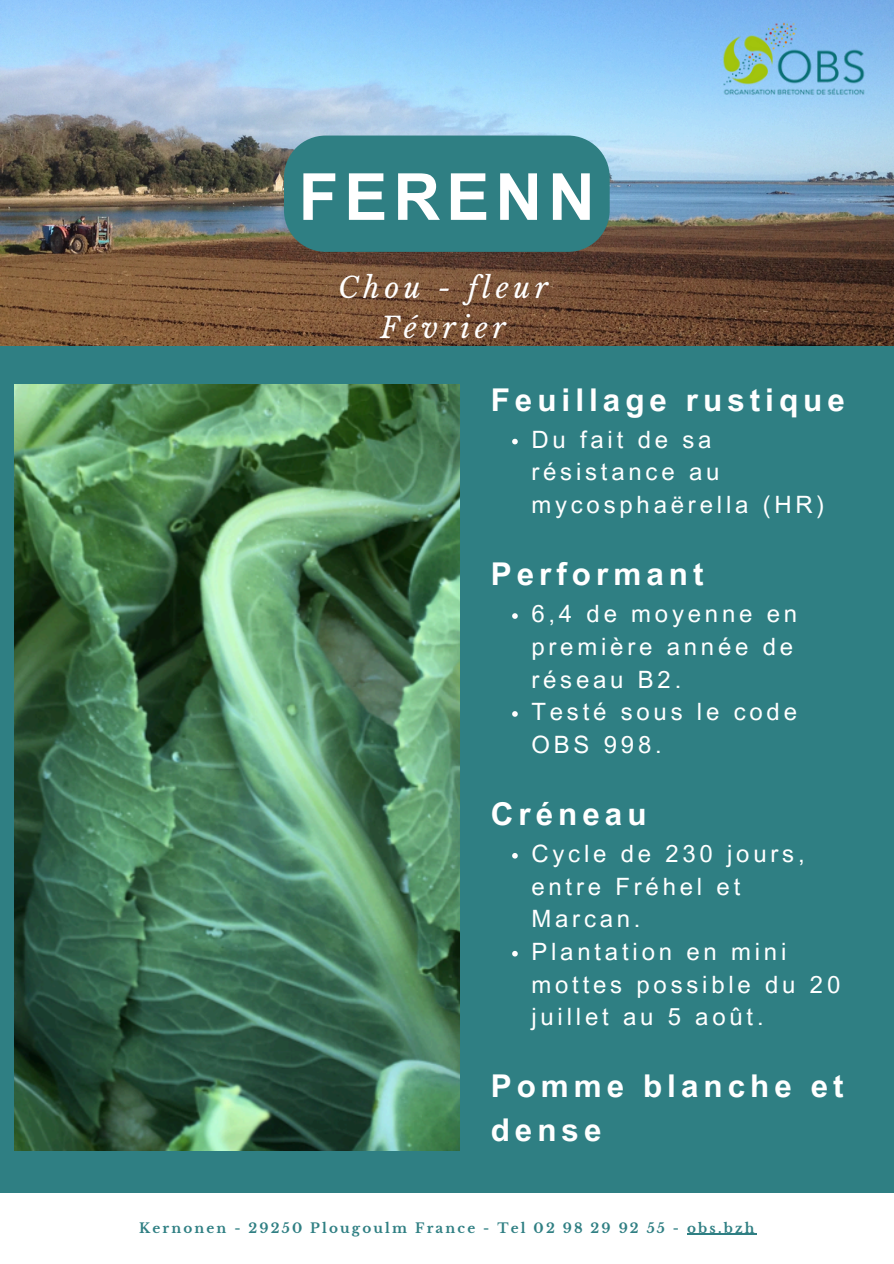
<style>
.page{position:relative;width:894px;height:1264px;background:#fff}
.page>*{position:absolute;margin:0;border:0;box-sizing:border-box;transform-origin:0 0}
.t1{font:700 64.95px "Arial MT Pro";letter-spacing:.09em;color:#fff}
.t2{font:700 31.35px/43.8px "Arial MT Pro";letter-spacing:.16em;color:#fff}
.t3{font:italic 28.5px/39.3px "Libre Baskerville";letter-spacing:.16em;color:#fff;text-align:center}
.t4{font:23.85px/32.7px "Arial MT Pro";letter-spacing:.16em;color:#fff}
.t5{font:700 13.5px "Libre Baskerville";letter-spacing:.16em;color:#2f7f83}
</style>
<div class="page">
<div style="left:0;top:0;width:893px;height:1263px;background:#2f7f83"></div>
<img style="left:0;top:0;width:893px;height:346px">
<div style="left:0;top:1193px;width:893px;height:70px;background:#fff"></div>
<hr style="left:687px;top:1233px;width:69px;height:1px;background:#2f7f83">
<svg style="left:284px;top:135px;width:325px;height:117px"></svg>
<img style="left:14px;top:385px;width:445px;height:765px">
<svg style="left:512px;top:439px;width:5px;height:5px"></svg>
<svg style="left:512px;top:613px;width:5px;height:6px"></svg>
<svg style="left:512px;top:711px;width:5px;height:5px"></svg>
<svg style="left:512px;top:853px;width:5px;height:5px"></svg>
<svg style="left:512px;top:950px;width:5px;height:6px"></svg>
<img style="left:718px;top:18px;width:150px;height:83px">
<h3 class="t1" style="left:298px;top:173px;width:298px">FERENN</h3>
<h1 class="t3" style="left:338px;top:269px;width:211px">Chou - fleur<br>Février</h1>
<h2 class="t2" style="left:490px;top:381px;width:355px">Feuillage rustique</h2>
<p class="t4" style="left:531px;top:426px;width:294px">Du fait de sa résistance au mycosphaërella (HR)</p>
<h2 class="t2" style="left:490px;top:556px;width:214px">Performant</h2>
<p class="t4" style="left:531px;top:600px;width:267px">6,4 de moyenne en première année de réseau B2.</p>
<p class="t4" style="left:531px;top:698px;width:267px">Testé sous le code<br>OBS 998.</p>
<h2 class="t2" style="left:490px;top:795px;width:157px">Créneau</h2>
<p class="t4" style="left:531px;top:840px;width:275px">Cycle de 230 jours, entre Fréhel et<br>Marcan.</p>
<p class="t4" style="left:531px;top:938px;width:310px">Plantation en mini mottes possible du 20 juillet au 5 août.</p>
<h2 class="t2" style="left:490px;top:1068px;width:354px">Pomme blanche et dense</h2>
<p class="t5" style="left:139px;top:1219px;width:616px">Kernonen - 29250 Plougoulm France - Tel 02 98 29 92 55 - obs.bzh</p>
</div>
